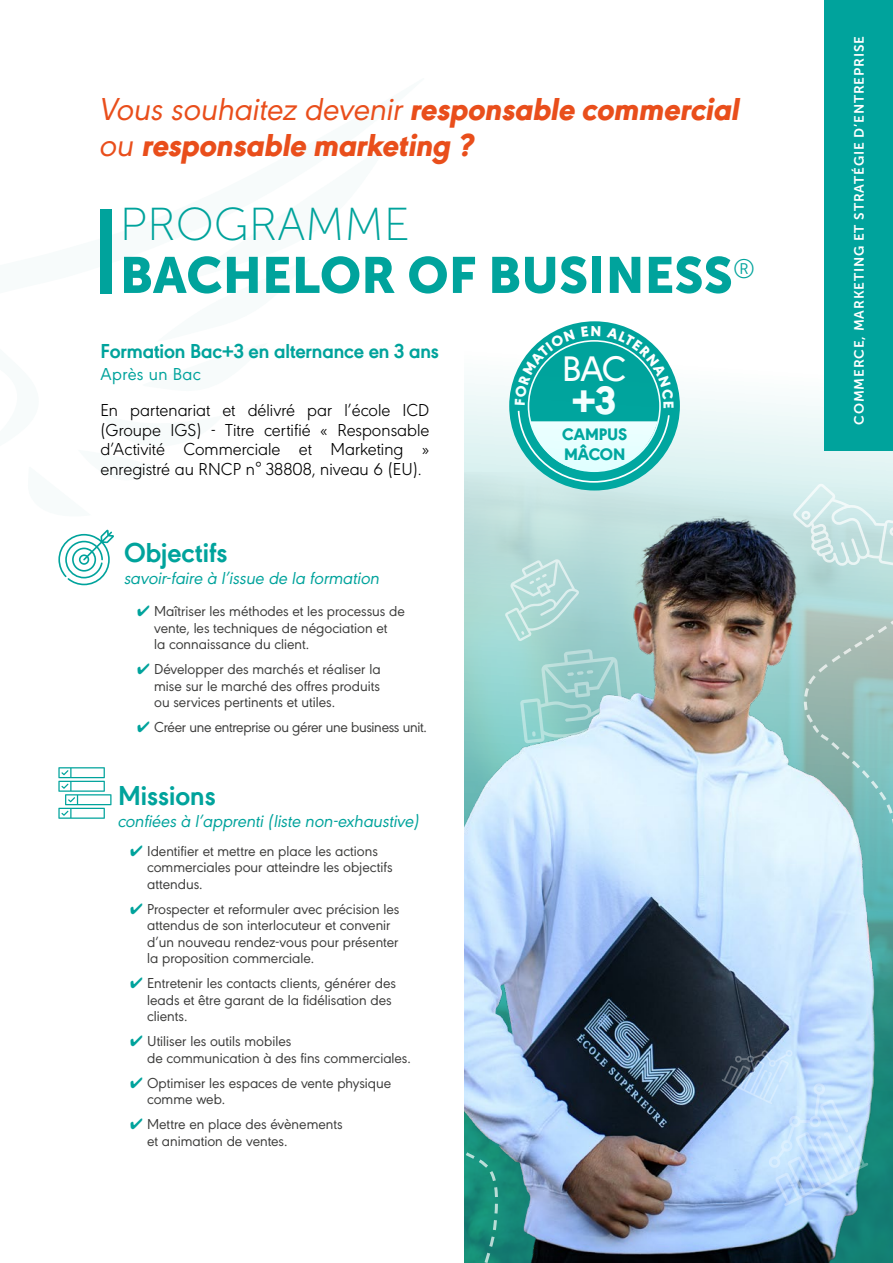
<style>
.page{position:relative;width:893px;height:1263px;background:#fff}
.page>*{position:absolute;margin:0;border:0;box-sizing:border-box;transform-origin:0 0}
.t1{font:50.55px "Museo Sans 900";color:#00a39c}
.t2{font:46.05px "Museo Sans 100";color:#00a39c}
.t3{font:800 40.95px "URW Geometric";color:#fff}
.t4{font:500 36.9px "URW Geometric";color:#fff}
.t5{font:italic 800 33px/36px "URW Geometric";color:#e94e1b}
.t6{font:700 28.5px "URW Geometric";color:#00a39c}
.t7{font:700 21px "URW Geometric";letter-spacing:-.005em;color:#00a39c}
.t8{font:300 18px/19.5px "URW Geometric";color:#000;text-align:justify}
.t9{font:italic 18px "URW Geometric";color:#00a39c}
.t10{font:18px "URW Geometric";letter-spacing:.02em;color:#00a39c}
.t11{font:800 17.4px/19.5px "URW Geometric";color:#00a39c}
.t12{font:15px/16.5px "URW Geometric";color:#3c3c3b}
.t13{font:15px "URW Geometric";letter-spacing:-.02em;color:#3c3c3b}
.t14{font:13.5px "Museo Sans 700";letter-spacing:.06em;color:#fff}
.s1{font-weight:400}
.s2{color:#00a39c}
</style>
<div class="page">
<svg style="left:464px;top:302px;width:429px;height:170px"></svg>
<img style="left:464px;top:472px;width:429px;height:791px">
<svg style="left:520px;top:649px;width:106px;height:96px;background:#a3d5d4"></svg>
<svg style="left:58px;top:530px;width:56px;height:55px"></svg>
<svg style="left:58px;top:767px;width:53px;height:52px"></svg>
<div style="left:509px;top:321px;width:171px;height:169px;background:#00a39c;border-radius:50%"></div>
<div style="left:100px;top:209px;width:11px;height:85px;background:#00a39c"></div>
<div style="left:825px;top:0;width:68px;height:450px;background:#00a39c"></div>
<svg style="left:464px;top:1143px;width:35px;height:120px;background:#1f917d"></svg>
<svg style="left:505px;top:559px;width:74px;height:82px;background:#b2dbd7"></svg>
<svg style="left:804px;top:586px;width:89px;height:385px;background:#a4cbcd"></svg>
<svg style="left:722px;top:1049px;width:146px;height:157px;background:#b0cfed"></svg>
<svg style="left:793px;top:483px;width:100px;height:84px;background:#cee7e6"></svg>
<svg style="left:515px;top:326px;width:159px;height:157px"></svg>
<h3 class="t5" style="left:100px;top:89px;width:641px"><span class="s1">Vous souhaitez devenir</span> responsable commercial <span class="s1">ou</span> responsable marketing ?</h3>
<h2 class="t2" style="left:120px;top:200px;width:292px">PROGRAMME</h2>
<h1 class="t1" style="left:120px;top:247px;width:637px">BACHELOR OF BUSINESS<sup>®</sup></h1>
<h3 class="t7" style="left:101px;top:335px;width:340px">Formation Bac+3 en alternance en 3 ans</h3>
<p class="t10" style="left:101px;top:361px;width:102px">Après un Bac</p>
<p class="t8" style="left:100px;top:399px;width:330px">En partenariat et délivré par l’école ICD (Groupe IGS) - Titre certifié « Responsable d’Activité Commerciale et Marketing » enregistré au RNCP n° 38808, niveau 6 (EU).</p>
<h3 class="t6" style="left:124px;top:531px;width:105px">Objectifs</h3>
<p class="t9" style="left:124px;top:565px;width:257px">savoir-faire à l’issue de la formation</p>
<p class="t12" style="left:154px;top:602px;width:252px;text-indent:-17px"><span class="s2">✔</span> Maîtriser les méthodes et les processus de vente, les techniques de négociation et<br>la connaissance du client.</p>
<p class="t12" style="left:154px;top:660px;width:228px;text-align:justify;text-indent:-17px"><span class="s2">✔</span> Développer des marchés et réaliser la mise sur le marché des offres produits ou services pertinents et utiles.</p>
<p class="t13" style="left:137px;top:716px;width:291px"><span class="s2">✔</span> Créer une entreprise ou gérer une business unit.</p>
<h3 class="t6" style="left:118px;top:774px;width:99px">Missions</h3>
<p class="t9" style="left:118px;top:808px;width:303px">confiées à l’apprenti (liste non-exhaustive)</p>
<p class="t12" style="left:147px;top:841px;width:247px;text-indent:-17px"><span class="s2">✔</span> Identifier et mettre en place les actions commerciales pour atteindre les objectifs attendus.</p>
<p class="t12" style="left:147px;top:899px;width:254px;text-indent:-17px"><span class="s2">✔</span> Prospecter et reformuler avec précision les attendus de son interlocuteur et convenir d’un nouveau rendez-vous pour présenter la proposition commerciale.</p>
<p class="t12" style="left:147px;top:974px;width:250px;text-indent:-17px"><span class="s2">✔</span> Entretenir les contacts clients, générer des leads et être garant de la fidélisation des clients.</p>
<p class="t12" style="left:147px;top:1032px;width:265px;text-indent:-17px"><span class="s2">✔</span> Utiliser les outils mobiles<br>de communication à des fins commerciales.</p>
<p class="t12" style="left:147px;top:1073px;width:246px;text-indent:-17px"><span class="s2">✔</span> Optimiser les espaces de vente physique comme web.</p>
<p class="t12" style="left:147px;top:1115px;width:197px;text-indent:-17px"><span class="s2">✔</span> Mettre en place des évènements et animation de ventes.</p>
<h3 class="t4" style="left:562px;top:341px;width:66px">BAC</h3>
<h3 class="t3" style="left:573px;top:370px;width:45px">+3</h3>
<p class="t11" style="left:562px;top:423px;width:67px">CAMPUS<br>MÂCON</p>
<p class="t14" style="left:852px;top:425px;width:390px;rotate:-90deg">COMMERCE, MARKETING ET STRATÉGIE D’ENTREPRISE</p>
</div>
